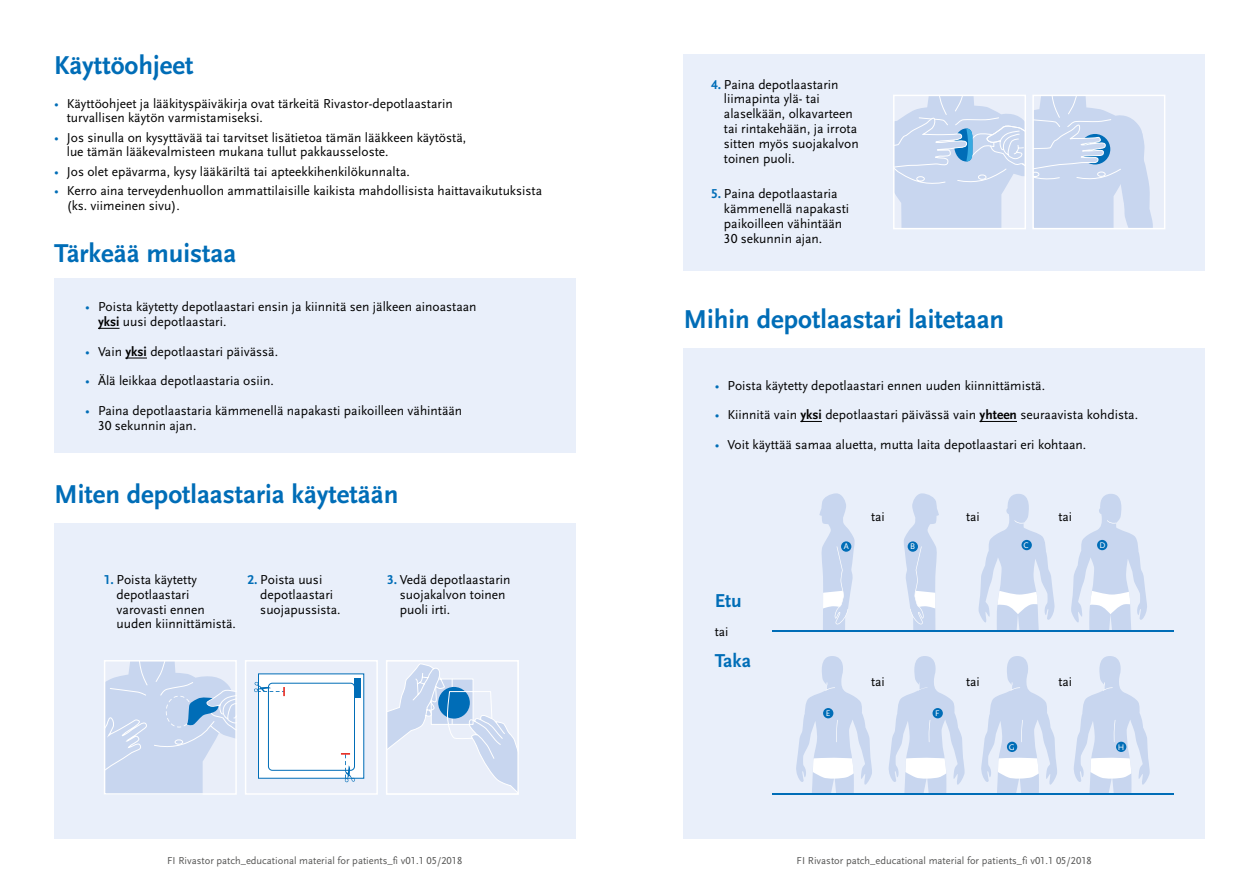
<style>
.page{position:relative;width:1259px;height:893px;background:#fff}
.page>*{position:absolute;margin:0;border:0;box-sizing:border-box;transform-origin:0 0}
.t1{font:27px "Scala Sans Bold LF";color:#006db7}
.t2{font:19.5px "Scala Sans Bold LF";color:#006db7}
.t3{font:13.5px/14.9px "Scala Sans Regular LF";color:#000}
.t4{font:13.35px "Scala Sans Regular LF";color:#000}
.t5{font:10.5px "Scala Sans Regular LF";color:#575756}
.t6{font:8.55px "Scala Sans Regular LF";color:#fff}
.s1{color:#006db7}
.s2{font-family:"Scala Sans Bold LF"}
.s3{font-family:"Scala Sans Bold LF";color:#006db7}
</style>
<div class="page">
<div style="left:54px;top:279px;width:521px;height:174px;background:#e9effa"></div>
<div style="left:54px;top:524px;width:521px;height:315px;background:#e9effa"></div>
<div style="left:683px;top:54px;width:522px;height:216px;background:#e9effa"></div>
<div style="left:683px;top:348px;width:522px;height:491px;background:#e9effa"></div>
<svg style="left:98px;top:328px;width:21px;height:1px"></svg>
<svg style="left:125px;top:358px;width:22px;height:1px"></svg>
<svg style="left:796px;top:656px;width:76px;height:137px"></svg>
<svg style="left:888px;top:656px;width:76px;height:137px"></svg>
<svg style="left:981px;top:656px;width:76px;height:137px"></svg>
<svg style="left:1074px;top:656px;width:75px;height:137px"></svg>
<svg style="left:819px;top:493px;width:36px;height:137px"></svg>
<svg style="left:904px;top:493px;width:35px;height:137px"></svg>
<svg style="left:978px;top:494px;width:77px;height:136px"></svg>
<svg style="left:1071px;top:494px;width:76px;height:136px"></svg>
<hr style="left:772px;top:630px;width:401px;height:2px;background:#006db7">
<hr style="left:772px;top:793px;width:401px;height:2px;background:#006db7">
<div style="left:841px;top:541px;width:10px;height:11px;background:#006db7;border-radius:50%"></div>
<div style="left:823px;top:708px;width:10px;height:10px;background:#006db7;border-radius:50%"></div>
<div style="left:932px;top:708px;width:11px;height:10px;background:#006db7;border-radius:50%"></div>
<div style="left:1007px;top:742px;width:10px;height:10px;background:#006db7;border-radius:50%"></div>
<div style="left:1116px;top:742px;width:10px;height:10px;background:#006db7;border-radius:50%"></div>
<div style="left:907px;top:541px;width:11px;height:11px;background:#006db7;border-radius:50%"></div>
<div style="left:1021px;top:540px;width:11px;height:10px;background:#006db7;border-radius:50%"></div>
<div style="left:1097px;top:540px;width:10px;height:10px;background:#006db7;border-radius:50%"></div>
<svg style="left:800px;top:421px;width:22px;height:1px"></svg>
<hr style="left:979px;top:421px;width:38px;height:1px;background:#000">
<div style="left:245px;top:660px;width:133px;height:135px;background:#e9eef9;border:2px solid #fff"></div>
<svg style="left:107px;top:663px;width:127px;height:129px"></svg>
<div style="left:104px;top:660px;width:133px;height:135px;border:2px solid #fff"></div>
<div style="left:258px;top:673px;width:106px;height:106px;background:#fff"></div>
<div style="left:268px;top:683px;width:87px;height:88px;border:1px solid #006db7;border-radius:4px"></div>
<div style="left:354px;top:678px;width:7px;height:20px;background:#006db7"></div>
<svg style="left:254px;top:682px;width:31px;height:14px"></svg>
<svg style="left:341px;top:753px;width:14px;height:29px"></svg>
<svg style="left:389px;top:663px;width:127px;height:128px"></svg>
<div style="left:386px;top:660px;width:133px;height:135px;border:2px solid #fff"></div>
<svg style="left:1035px;top:98px;width:118px;height:128px"></svg>
<div style="left:1032px;top:95px;width:133px;height:134px;border:2px solid #fff"></div>
<svg style="left:896px;top:98px;width:127px;height:128px"></svg>
<div style="left:893px;top:95px;width:133px;height:134px;border:2px solid #fff"></div>
<h1 class="t1" style="left:54px;top:50px;width:141px">Käyttöohjeet</h1>
<p class="t3" style="left:67px;top:96px;width:387px;text-indent:-13px"><span class="s1">•</span> Käyttöohjeet ja lääkityspäiväkirja ovat tärkeitä Rivastor-depotlaastarin turvallisen käytön varmistamiseksi.</p>
<p class="t3" style="left:67px;top:130px;width:401px;text-indent:-13px"><span class="s1">•</span> Jos sinulla on kysyttävää tai tarvitset lisätietoa tämän lääkkeen käytöstä, lue tämän lääkevalmisteen mukana tullut pakkausseloste.</p>
<p class="t3" style="left:54px;top:164px;width:357px"><span class="s1">•</span> Jos olet epävarma, kysy lääkäriltä tai apteekkihenkilökunnalta.</p>
<p class="t3" style="left:67px;top:183px;width:477px;text-indent:-13px"><span class="s1">•</span> Kerro aina terveydenhuollon ammattilaisille kaikista mahdollisista haittavaikutuksista (ks. viimeinen sivu).</p>
<h1 class="t1" style="left:54px;top:239px;width:184px">Tärkeää muistaa</h1>
<p class="t3" style="left:98px;top:300px;width:380px;text-indent:-13px"><span class="s1">•</span> Poista käytetty depotlaastari ensin ja kiinnitä sen jälkeen ainoastaan <span class="s2">yksi</span> uusi depotlaastari.</p>
<p class="t3" style="left:85px;top:344px;width:194px"><span class="s1">•</span> Vain <span class="s2">yksi</span> depotlaastari päivässä.</p>
<p class="t3" style="left:85px;top:374px;width:190px"><span class="s1">•</span> Älä leikkaa depotlaastaria osiin.</p>
<p class="t3" style="left:98px;top:404px;width:366px;text-indent:-13px"><span class="s1">•</span> Paina depotlaastaria kämmenellä napakasti paikoilleen vähintään<br>30 sekunnin ajan.</p>
<h1 class="t1" style="left:54px;top:480px;width:346px">Miten depotlaastaria käytetään</h1>
<p class="t3" style="left:117px;top:572px;width:121px;text-indent:-13px"><span class="s3">1.</span> Poista käytetty depotlaastari varovasti ennen uuden kiinnittämistä.</p>
<p class="t3" style="left:260px;top:573px;width:82px;text-indent:-13px"><span class="s3">2.</span> Poista uusi depotlaastari suojapussista.</p>
<p class="t3" style="left:400px;top:572px;width:112px;text-indent:-13px"><span class="s3">3.</span> Vedä depotlaastarin suojakalvon toinen puoli irti.</p>
<p class="t3" style="left:724px;top:77px;width:136px;text-indent:-13px"><span class="s3">4.</span> Paina depotlaastarin liimapinta ylä- tai alaselkään, olkavarteen tai rintakehään, ja irrota sitten myös suojakalvon toinen puoli.</p>
<p class="t3" style="left:724px;top:187px;width:127px;text-indent:-13px"><span class="s3">5.</span> Paina depotlaastaria kämmenellä napakasti paikoilleen vähintään<br>30 sekunnin ajan.</p>
<h1 class="t1" style="left:683px;top:305px;width:322px">Mihin depotlaastari laitetaan</h1>
<p class="t3" style="left:715px;top:378px;width:332px"><span class="s1">•</span> Poista käytetty depotlaastari ennen uuden kiinnittämistä.</p>
<p class="t3" style="left:715px;top:408px;width:425px"><span class="s1">•</span> Kiinnitä vain <span class="s2">yksi</span> depotlaastari päivässä vain <span class="s2">yhteen</span> seuraavista kohdista.</p>
<p class="t3" style="left:715px;top:437px;width:373px"><span class="s1">•</span> Voit käyttää samaa aluetta, mutta laita depotlaastari eri kohtaan.</p>
<h2 class="t2" style="left:715px;top:590px;width:29px">Etu</h2>
<p class="t4" style="left:715px;top:624px;width:15px">tai</p>
<h2 class="t2" style="left:715px;top:650px;width:38px">Taka</h2>
<p class="t6" style="left:843px;top:542px;width:7px">A</p>
<p class="t4" style="left:871px;top:509px;width:15px">tai</p>
<p class="t4" style="left:966px;top:509px;width:15px">tai</p>
<p class="t4" style="left:1058px;top:509px;width:15px">tai</p>
<p class="t6" style="left:910px;top:542px;width:7px">B</p>
<p class="t6" style="left:1023px;top:541px;width:7px">C</p>
<p class="t6" style="left:1099px;top:541px;width:8px">D</p>
<p class="t4" style="left:871px;top:674px;width:15px">tai</p>
<p class="t4" style="left:966px;top:674px;width:15px">tai</p>
<p class="t4" style="left:1058px;top:674px;width:15px">tai</p>
<p class="t6" style="left:825px;top:709px;width:6px">E</p>
<p class="t6" style="left:935px;top:709px;width:6px">F</p>
<p class="t6" style="left:1009px;top:742px;width:8px">G</p>
<p class="t6" style="left:1117px;top:742px;width:8px">H</p>
<p class="t5" style="left:167px;top:854px;width:297px">FI Rivastor patch_educational material for patients_fi v01.1 05/2018</p>
<p class="t5" style="left:796px;top:854px;width:297px">FI Rivastor patch_educational material for patients_fi v01.1 05/2018</p>
</div>
